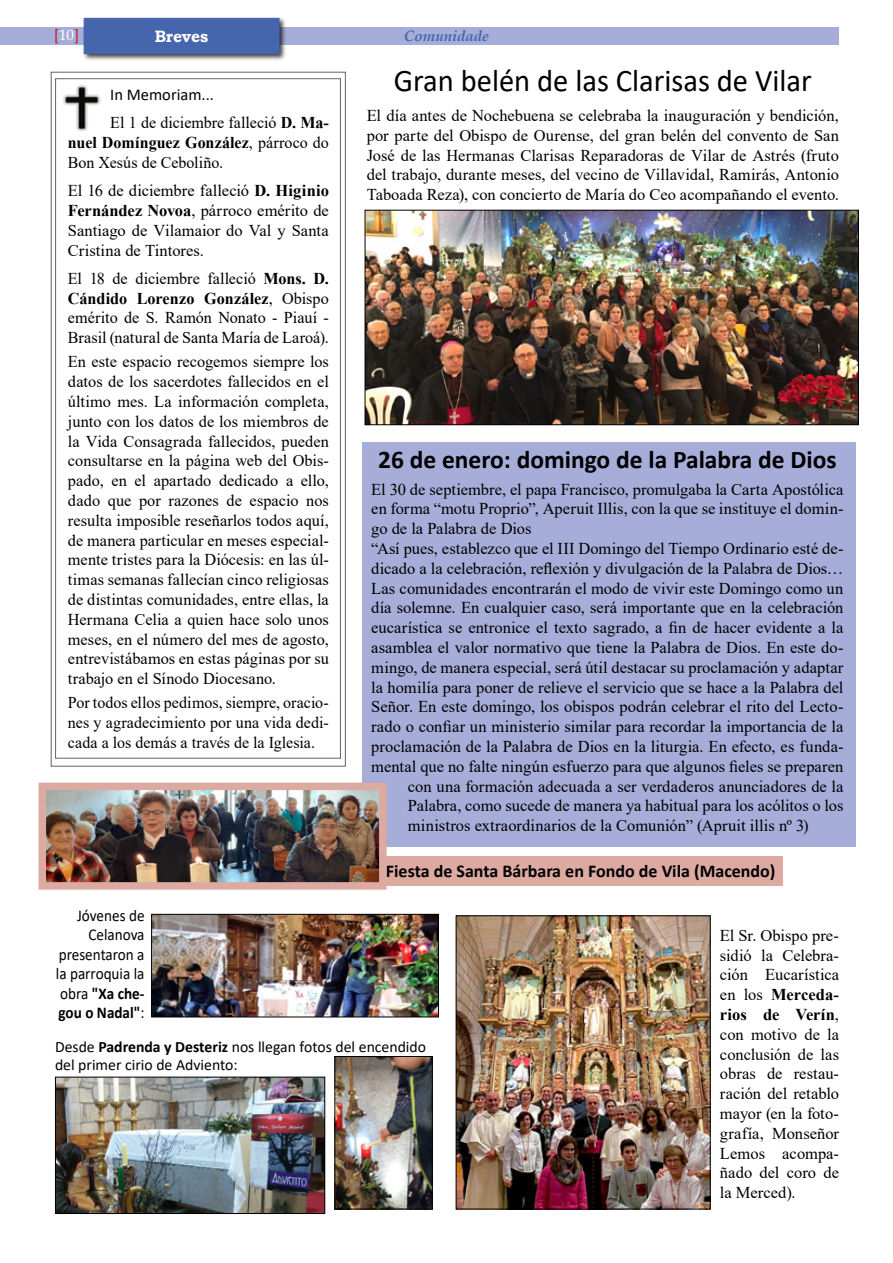
<style>
.page{position:relative;width:893px;height:1263px;background:#fff}
.page>*{position:absolute;margin:0;border:0;box-sizing:border-box;transform-origin:0 0}
.t1{font:31.5px "Calibri";color:#000}
.t2{font:700 25.5px "Calibri";color:#000}
.t3{font:700 18px "Calibri";color:#000}
.t4{font:16.5px/19.8px "Times New Roman";color:#000;text-align:justify}
.t5{font:16.5px/19.5px "Calibri";color:#000;text-align:right;scale:.92 1}
.t6{font:16.5px "Calibri";color:#000}
.t7{font:700 16.5px "Bookman Old Style";letter-spacing:-.01em;color:#fff;scale:.95 1}
.t8{font:15.75px/18px "Calibri";color:#000}
.t9{font:italic 700 15px "Book Antiqua";color:#4565ad}
.t10{font:15px "Book Antiqua";color:#cd171a}
.s1{color:#fff}
.s2{font-weight:700}
</style>
<div class="page">
<div style="left:0;top:27px;width:839px;height:18px;background:#a5add8"></div>
<div style="left:82px;top:16px;width:205px;height:46px;background:#000;opacity:.75"></div>
<div style="left:84px;top:18px;width:195px;height:36px;background:#4565ad"></div>
<div style="left:63px;top:857px;width:719px;height:29px;background:#ddaaa2"></div>
<img style="left:57px;top:1079px;width:266px;height:133px">
<div style="left:55px;top:1077px;width:270px;height:137px;border:1px solid #000"></div>
<div style="left:362px;top:442px;width:493px;height:404px;background:#a5add8"></div>
<div style="left:51px;top:72px;width:295px;height:694px;background:#fff;border:1px solid #646363"></div>
<div style="left:55px;top:79px;width:286px;height:679px;background:#fff;border:1px solid #646363"></div>
<img style="left:63px;top:85px;width:39px;height:18px">
<img style="left:367px;top:212px;width:490px;height:211px">
<div style="left:365px;top:210px;width:494px;height:215px;border:1px solid #000"></div>
<img style="left:153px;top:916px;width:284px;height:99px">
<div style="left:151px;top:914px;width:288px;height:103px;border:1px solid #000"></div>
<img style="left:337px;top:1058px;width:93px;height:149px">
<div style="left:335px;top:1056px;width:97px;height:153px;border:1px solid #000"></div>
<img style="left:48px;top:791px;width:330px;height:90px">
<div style="left:39px;top:782px;width:348px;height:108px;border:8px solid #ddaaa2"></div>
<img style="left:458px;top:918px;width:250px;height:289px">
<div style="left:456px;top:916px;width:254px;height:293px;border:1px solid #000"></div>
<p class="t10" style="left:54px;top:24px;width:26px">[<span class="s1">10</span>]</p>
<p class="t7" style="left:155px;top:24px;width:58px">Breves</p>
<p class="t9" style="left:404px;top:26px;width:86px">Comunidade</p>
<p class="t6" style="left:110px;top:83px;width:105px">In Memoriam...</p>
<p class="t4" style="left:68px;top:112px;width:262px;text-indent:42px">El 1 de diciembre falleció <span class="s2">D. Ma&shy;nuel Domínguez González</span>, párroco do Bon Xesús de Ceboliño.</p>
<p class="t4" style="left:68px;top:180px;width:262px">El 16 de diciembre falleció <span class="s2">D. Higinio Fernández Novoa</span>, párroco emérito de Santiago de Vilamaior do Val y Santa Cristina de Tintores.</p>
<p class="t4" style="left:68px;top:268px;width:262px">El 18 de diciembre falleció <span class="s2">Mons. D.<br>Cándido Lorenzo González</span>, Obispo emérito de S. Ramón Nonato - Piauí - Brasil (natural de Santa María de Laroá).</p>
<p class="t4" style="left:68px;top:351px;width:262px">En este espacio recogemos siempre los datos de los sacerdotes fallecidos en el último mes. La información completa, junto con los datos de los miembros de la Vida Consagrada fallecidos, pueden consultarse en la página web del Obis&shy;pado, en el apartado dedicado a ello, dado que por razones de espacio nos resulta imposible reseñarlos todos aquí, de manera particular en meses especial&shy;mente tristes para la Diócesis: en las úl&shy;timas semanas fallecían cinco religiosas de distintas comunidades, entre ellas, la Hermana Celia a quien hace solo unos meses, en el número del mes de agosto, entrevistábamos en estas páginas por su trabajo en el Sínodo Diocesano.</p>
<p class="t4" style="left:68px;top:692px;width:262px">Por todos ellos pedimos, siempre, oracio&shy;nes y agradecimiento por una vida dedi&shy;cada a los demás a través de la Iglesia.</p>
<h1 class="t1" style="left:394px;top:59px;width:419px">Gran belén de las Clarisas de Vilar</h1>
<p class="t4" style="left:367px;top:105px;width:474px">El día antes de Nochebuena se celebraba la inauguración y bendición, por parte del Obispo de Ourense, del gran belén del convento de San José de las Hermanas Clarisas Reparadoras de Vilar de Astrés (fruto del trabajo, durante meses, del vecino de Villavidal, Ramirás, Antonio Taboada Reza), con concierto de María do Ceo acompañando el evento.</p>
<h2 class="t2" style="left:378px;top:442px;width:460px">26 de enero: domingo de la Palabra de Dios</h2>
<p class="t4" style="left:371px;top:479px;width:474px">El 30 de septiembre, el papa Francisco, promulgaba la Carta Apostólica</p>
<p class="t4" style="left:371px;top:498px;width:474px">en forma “motu Proprio”, Aperuit Illis, con la que se instituye el domin-</p>
<p class="t4" style="left:371px;top:518px;width:162px">go de la Palabra de Dios</p>
<p class="t4" style="left:371px;top:538px;width:474px">“Así pues, establezco que el III Domingo del Tiempo Ordinario esté de-</p>
<p class="t4" style="left:371px;top:558px;width:474px">dicado a la celebración, reflexión y divulgación de la Palabra de Dios…</p>
<p class="t4" style="left:371px;top:578px;width:474px">Las comunidades encontrarán el modo de vivir este Domingo como un</p>
<p class="t4" style="left:371px;top:597px;width:474px">día solemne. En cualquier caso, será importante que en la celebración</p>
<p class="t4" style="left:371px;top:617px;width:474px">eucarística se entronice el texto sagrado, a fin de hacer evidente a la</p>
<p class="t4" style="left:371px;top:637px;width:474px">asamblea el valor normativo que tiene la Palabra de Dios. En este do-</p>
<p class="t4" style="left:371px;top:657px;width:474px">mingo, de manera especial, será útil destacar su proclamación y adaptar</p>
<p class="t4" style="left:371px;top:677px;width:474px">la homilía para poner de relieve el servicio que se hace a la Palabra del</p>
<p class="t4" style="left:371px;top:696px;width:474px">Señor. En este domingo, los obispos podrán celebrar el rito del Lecto-</p>
<p class="t4" style="left:371px;top:716px;width:474px">rado o confiar un ministerio similar para recordar la importancia de la</p>
<p class="t4" style="left:371px;top:736px;width:474px">proclamación de la Palabra de Dios en la liturgia. En efecto, es funda-</p>
<p class="t4" style="left:371px;top:756px;width:474px">mental que no falte ningún esfuerzo para que algunos fieles se preparen</p>
<p class="t4" style="left:408px;top:776px;width:437px">con una formación adecuada a ser verdaderos anunciadores de la</p>
<p class="t4" style="left:408px;top:795px;width:437px">Palabra, como sucede de manera ya habitual para los acólitos o los</p>
<p class="t4" style="left:408px;top:815px;width:402px">ministros extraordinarios de la Comunión” (Apruit illis nº 3)</p>
<p class="t3" style="left:386px;top:858px;width:391px">Fiesta de Santa Bárbara en Fondo de Vila (Macendo)</p>
<p class="t5" style="left:56px;top:905px;width:98px">Jóvenes de<br>Celanova presentaron a la parroquia la obra <span class="s2">"Xa che&shy;gou o Nadal"</span>:</p>
<p class="t8" style="left:55px;top:1037px;width:373px">Desde <span class="s2">Padrenda y Desteriz</span> nos llegan fotos del encendido del primer cirio de Adviento:</p>
<p class="t4" style="left:720px;top:925px;width:121px">El Sr. Obispo pre&shy;sidió la Celebra&shy;ción Eucarística en los <span class="s2">Merceda&shy;rios de Verín</span>, con motivo de la conclusión de las obras de restau&shy;ración del retablo mayor (en la foto&shy;grafía, Monseñor Lemos acompa&shy;ñado del coro de la Merced).</p>
</div>
